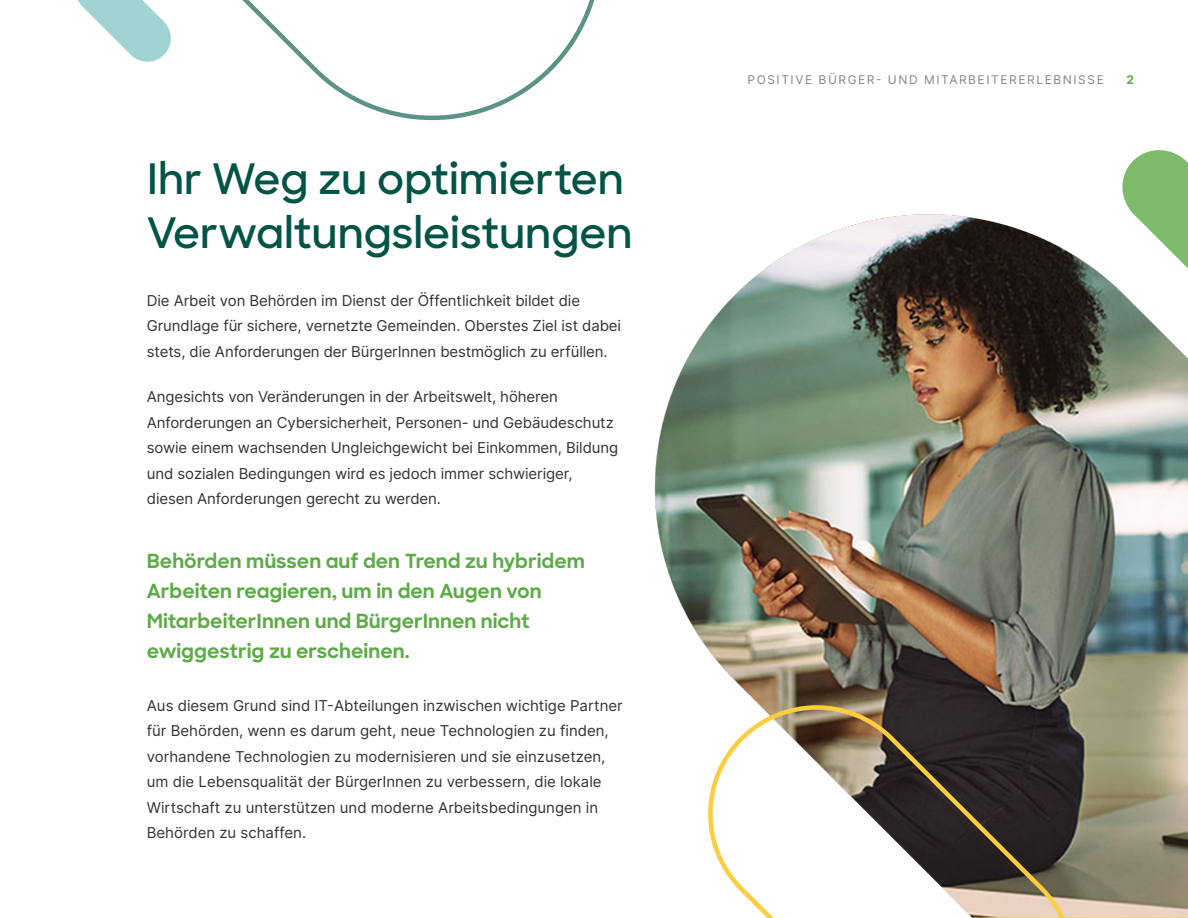
<style>
.page{position:relative;width:1188px;height:918px;background:#fff}
.page>*{position:absolute;margin:0;border:0;box-sizing:border-box;transform-origin:0 0}
._2_-_Heading{font:600 42px/54px "Sharp Sans";color:#035445}
._3_-_Call_Out{font:700 19.5px/30px "Sharp Sans";color:#5dab47}
.P_-_Small{font:15px/25.5px "Inter";letter-spacing:-.005em;color:#333}
.t1{font:12px "Inter";letter-spacing:.13em;color:#858585}
.t2{font:700 12px "Inter";color:#5dab47}
</style>
<div class="page">
<img style="left:654px;top:214px;width:534px;height:703px">
<svg style="left:1119px;top:150px;width:69px;height:189px"></svg>
<svg style="left:700px;top:703px;width:389px;height:215px"></svg>
<svg style="left:242px;top:0;width:353px;height:121px"></svg>
<svg style="left:78px;top:0;width:93px;height:62px"></svg>
<p class="_2_-_Heading" style="left:147px;top:150px;width:487px">Ihr Weg zu optimierten<br>Verwaltungsleistungen</p>
<p class="P_-_Small" style="left:147px;top:287px;width:476px">Die Arbeit von Behörden im Dienst der Öffentlichkeit bildet die<br>Grundlage für sichere, vernetzte Gemeinden. Oberstes Ziel ist dabei stets, die Anforderungen der BürgerInnen bestmöglich zu erfüllen.</p>
<p class="P_-_Small" style="left:147px;top:384px;width:473px">Angesichts von Veränderungen in der Arbeitswelt, höheren Anforderungen an Cybersicherheit, Personen- und Gebäudeschutz sowie einem wachsenden Ungleichgewicht bei Einkommen, Bildung und sozialen Bedingungen wird es jedoch immer schwieriger, diesen Anforderungen gerecht zu werden.</p>
<p class="_3_-_Call_Out" style="left:147px;top:545px;width:440px">Behörden müssen auf den Trend zu hybridem Arbeiten reagieren, um in den Augen von MitarbeiterInnen und BürgerInnen nicht ewiggestrig zu erscheinen.</p>
<p class="P_-_Small" style="left:147px;top:692px;width:477px">Aus diesem Grund sind IT-Abteilungen inzwischen wichtige Partner für Behörden, wenn es darum geht, neue Technologien zu finden, vorhandene Technologien zu modernisieren und sie einzusetzen, um die Lebensqualität der BürgerInnen zu verbessern, die lokale Wirtschaft zu unterstützen und moderne Arbeitsbedingungen in Behörden zu schaffen.</p>
<p class="t1" style="left:748px;top:71px;width:358px">POSITIVE BÜRGER- UND MITARBEITERERLEBNISSE</p>
<p class="t2" style="left:1126px;top:71px;width:9px">2</p>
</div>
